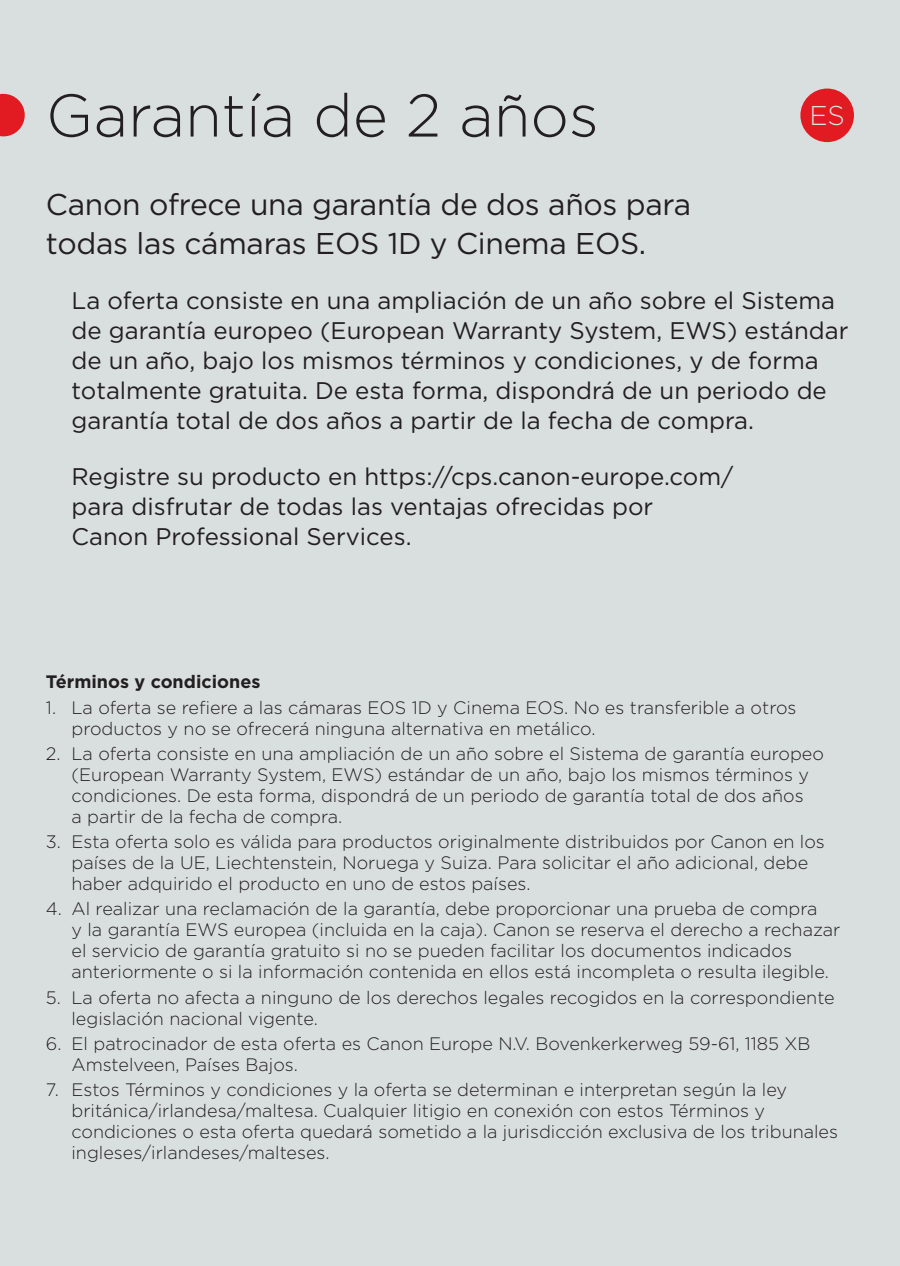
<style>
.page{position:relative;width:900px;height:1266px;background:#d9dfdf}
.page>*{position:absolute;margin:0;border:0;box-sizing:border-box;transform-origin:0 0}
.t1{font:300 60px "Gotham";color:#231f20}
.t2{font:30px/39px "Gotham";letter-spacing:-.01em;color:#231f20}
.t3{font:300 27.3px "Gotham";color:#d9dfdf}
.t4{font:24px/30px "Gotham";color:#231f20}
.t5{font:300 18px/21px "Gotham";color:#231f20}
.t6{font:700 18px "Gotham";color:#231f20}
</style>
<div class="page">
<svg style="left:0;top:94px;width:25px;height:42px"></svg>
<div style="left:800px;top:89px;width:54px;height:53px;background:#e21a21;border-radius:50%"></div>
<h1 class="t1" style="left:46px;top:77px;width:554px">Garantía de 2 años</h1>
<h3 class="t3" style="left:809px;top:98px;width:37px">ES</h3>
<h2 class="t2" style="left:46px;top:184px;width:647px">Canon ofrece una garantía de dos años para todas las cámaras EOS 1D y Cinema EOS.</h2>
<p class="t4" style="left:72px;top:285px;width:778px">La oferta consiste en una ampliación de un año sobre el Sistema de garantía europeo (European Warranty System, EWS) estándar de un año, bajo los mismos términos y condiciones, y de forma totalmente gratuita. De esta forma, dispondrá de un periodo de garantía total de dos años a partir de la fecha de compra.</p>
<h3 class="t4" style="left:72px;top:461px;width:663px">Registre su producto en https://cps.canon-europe.com/ para disfrutar de todas las ventajas ofrecidas por<br>Canon Professional Services.</h3>
<p class="t6" style="left:46px;top:670px;width:216px">Términos y condiciones</p>
<p class="t5" style="left:71px;top:696px;width:726px;text-indent:-26px">1. La oferta se refiere a las cámaras EOS 1D y Cinema EOS. No es transferible a otros productos y no se ofrecerá ninguna alternativa en metálico.</p>
<p class="t5" style="left:71px;top:742px;width:754px;text-indent:-26px">2. La oferta consiste en una ampliación de un año sobre el Sistema de garantía europeo (European Warranty System, EWS) estándar de un año, bajo los mismos términos y condiciones. De esta forma, dispondrá de un periodo de garantía total de dos años<br>a partir de la fecha de compra.</p>
<p class="t5" style="left:71px;top:830px;width:755px;text-indent:-26px">3. Esta oferta solo es válida para productos originalmente distribuidos por Canon en los países de la UE, Liechtenstein, Noruega y Suiza. Para solicitar el año adicional, debe haber adquirido el producto en uno de estos países.</p>
<p class="t5" style="left:71px;top:898px;width:770px;text-indent:-26px">4. Al realizar una reclamación de la garantía, debe proporcionar una prueba de compra<br>y la garantía EWS europea (incluida en la caja). Canon se reserva el derecho a rechazar el servicio de garantía gratuito si no se pueden facilitar los documentos indicados anteriormente o si la información contenida en ellos está incompleta o resulta ilegible.</p>
<p class="t5" style="left:71px;top:986px;width:765px;text-indent:-26px">5. La oferta no afecta a ninguno de los derechos legales recogidos en la correspondiente legislación nacional vigente.</p>
<p class="t5" style="left:71px;top:1032px;width:740px;text-indent:-26px">6. El patrocinador de esta oferta es Canon Europe N.V. Bovenkerkerweg 59-61, 1185 XB<br>Amstelveen, Países Bajos.</p>
<p class="t5" style="left:71px;top:1079px;width:768px;text-indent:-26px">7. Estos Términos y condiciones y la oferta se determinan e interpretan según la ley británica/irlandesa/maltesa. Cualquier litigio en conexión con estos Términos y condiciones o esta oferta quedará sometido a la jurisdicción exclusiva de los tribunales ingleses/irlandeses/malteses.</p>
</div>
